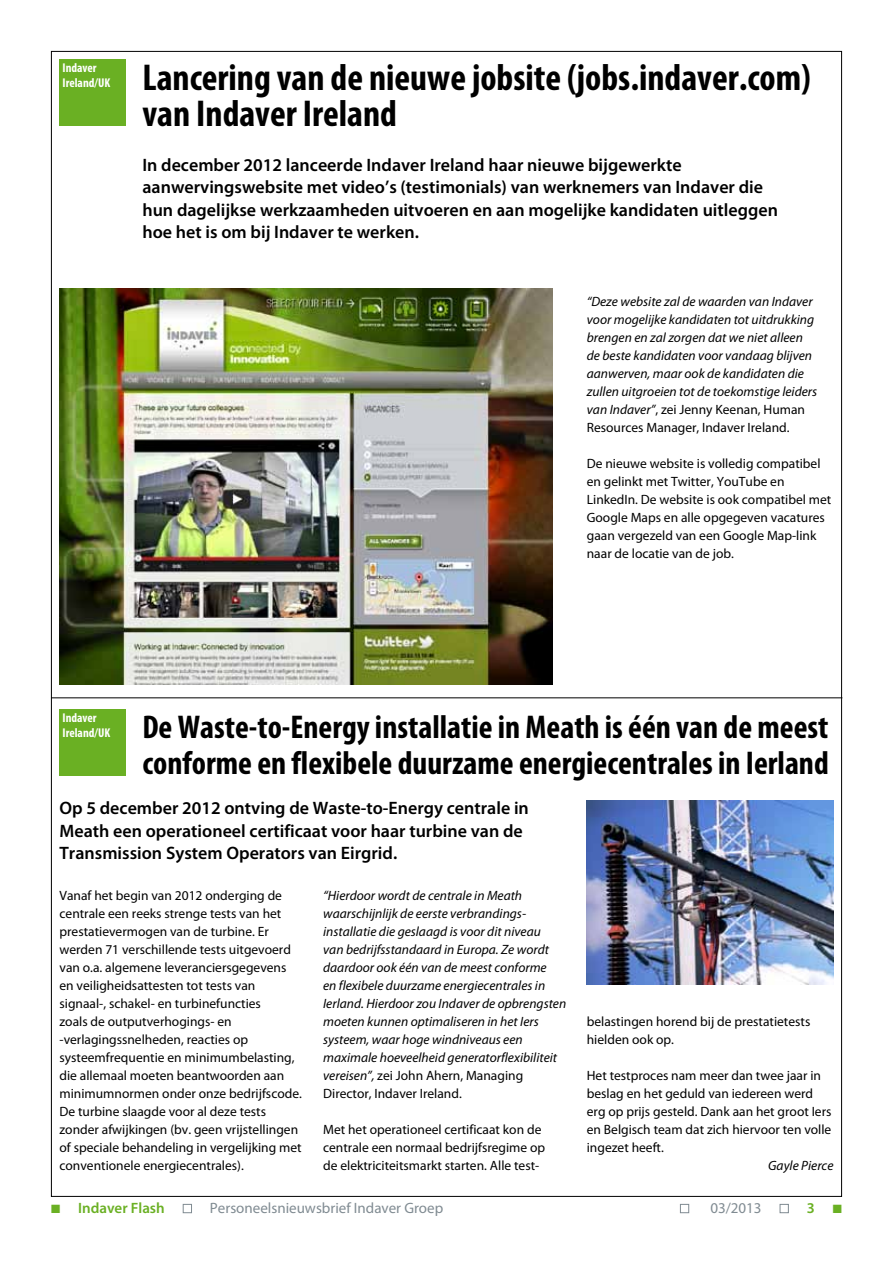
<style>
.page{position:relative;width:893px;height:1263px;background:#fff}
.page>*{position:absolute;margin:0;border:0;box-sizing:border-box;transform-origin:0 0}
.t1{font:700 condensed 37.5px/36px "Myriad Pro";color:#000}
.t2{font:700 condensed 33px/36px "Myriad Pro";color:#000}
.t3{font:600 18px/22.5px "Myriad Pro";color:#000}
.t4{font:15px "Myriad Pro";color:#808b92}
.t5{font:600 15px "Myriad Pro";color:#6ab023}
.t6{font:13.5px/18px "Myriad Pro";color:#000}
.t7{font:italic 13.5px/18px "Myriad Pro";color:#000}
.t8{font:700 condensed 12.75px/15px "Myriad";color:#fff}
.s1{font-style:normal}
</style>
<div class="page">
<div style="left:60px;top:60px;width:66px;height:66px;background:#6ab023"></div>
<div style="left:60px;top:709px;width:66px;height:66px;background:#6ab023"></div>
<div style="left:183px;top:1204px;width:9px;height:9px;border:1px solid #808b92"></div>
<div style="left:680px;top:1204px;width:9px;height:9px;border:1px solid #808b92"></div>
<div style="left:780px;top:1204px;width:8px;height:9px;border:1px solid #808b92"></div>
<img style="left:60px;top:289px;width:493px;height:396px">
<hr style="left:51px;top:697px;width:791px;height:1px;background:#000">
<img style="left:587px;top:800px;width:246px;height:185px">
<p class="t8" style="left:63px;top:61px;width:49px">Indaver<br>Ireland/UK</p>
<h1 class="t1" style="left:142px;top:59px;width:670px">Lancering van de nieuwe jobsite (jobs.indaver.com) van Indaver Ireland</h1>
<p class="t3" style="left:142px;top:153px;width:637px">In december 2012 lanceerde Indaver Ireland haar nieuwe bijgewerkte aanwervingswebsite met video’s (testimonials) van werknemers van Indaver die hun dagelijkse werkzaamheden uitvoeren en aan mogelijke kandidaten uitleggen hoe het is om bij Indaver te werken.</p>
<p class="t7" style="left:587px;top:292px;width:232px">“Deze website zal de waarden van Indaver voor mogelijke kandidaten tot uitdrukking brengen en zal zorgen dat we niet alleen de beste kandidaten voor vandaag blijven aanwerven, maar ook de kandidaten die zullen uitgroeien tot de toekomstige leiders van Indaver”<span class="s1">, zei Jenny Keenan, Human Resources Manager, Indaver Ireland.</span></p>
<p class="t6" style="left:587px;top:454px;width:246px">De nieuwe website is volledig compatibel en gelinkt met Twitter, YouTube en LinkedIn. De website is ook compatibel met Google Maps en alle opgegeven vacatures gaan vergezeld van een Google Map-link naar de locatie van de job.</p>
<p class="t8" style="left:63px;top:710px;width:49px">Indaver<br>Ireland/UK</p>
<h2 class="t2" style="left:142px;top:708px;width:688px">De Waste-to-Energy installatie in Meath is één van de meest conforme en flexibele duurzame energiecentrales in Ierland</h2>
<h3 class="t3" style="left:60px;top:796px;width:471px">Op 5 december 2012 ontving de Waste-to-Energy centrale in<br>Meath een operationeel certificaat voor haar turbine van de<br>Transmission System Operators van Eirgrid.</h3>
<p class="t6" style="left:60px;top:886px;width:244px">Vanaf het begin van 2012 onderging de centrale een reeks strenge tests van het prestatievermogen van de turbine. Er werden 71 verschillende tests uitgevoerd van o.a. algemene leveranciersgegevens en veiligheidsattesten tot tests van signaal-, schakel- en turbinefuncties<br>zoals de outputverhogings- en -verlagingssnelheden, reacties op systeemfrequentie en minimumbelasting, die allemaal moeten beantwoorden aan minimumnormen onder onze bedrijfscode.<br>De turbine slaagde voor al deze tests zonder afwijkingen (bv. geen vrijstellingen of speciale behandeling in vergelijking met conventionele energiecentrales).</p>
<p class="t7" style="left:323px;top:886px;width:245px">“Hierdoor wordt de centrale in Meath waarschijnlijk de eerste verbrandings&shy;installatie die geslaagd is voor dit niveau<br>van bedrijfsstandaard in Europa. Ze wordt daardoor ook één van de meest conforme<br>en flexibele duurzame energiecentrales in Ierland. Hierdoor zou Indaver de opbrengsten moeten kunnen optimaliseren in het Iers systeem, waar hoge windniveaus een maximale hoeveelheid generatorflexibiliteit vereisen”, <span class="s1">zei John Ahern, Managing Director, Indaver Ireland.</span></p>
<p class="t6" style="left:323px;top:1120px;width:224px">Met het operationeel certificaat kon de centrale een normaal bedrijfsregime op de elektriciteitsmarkt starten. Alle test-</p>
<p class="t6" style="left:587px;top:1012px;width:225px">belastingen horend bij de prestatietests hielden ook op.</p>
<p class="t6" style="left:587px;top:1066px;width:246px">Het testproces nam meer dan twee jaar in beslag en het geduld van iedereen werd erg op prijs gesteld. Dank aan het groot Iers en Belgisch team dat zich hiervoor ten volle ingezet heeft.</p>
<p class="t7" style="left:768px;top:1156px;width:67px">Gayle Pierce</p>
<p class="t5" style="left:51px;top:1198px;width:115px">■ Indaver Flash</p>
<p class="t4" style="left:210px;top:1198px;width:235px">Personeelsnieuwsbrief Indaver Groep</p>
<p class="t4" style="left:710px;top:1198px;width:53px">03/2013</p>
<p class="t5" style="left:807px;top:1198px;width:37px">3 ■</p>
</div>
